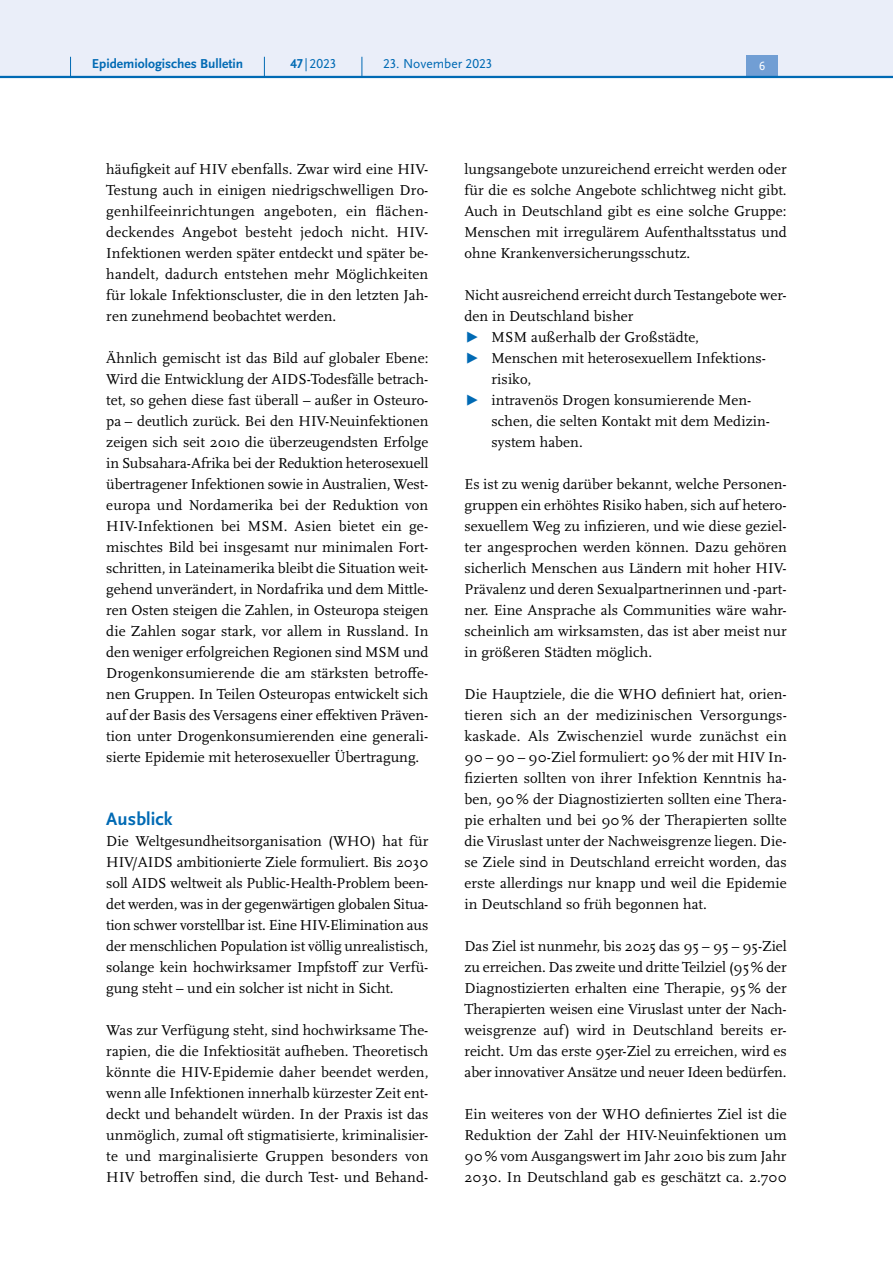
<style>
.page{position:relative;width:893px;height:1263px;background:#fff}
.page>*{position:absolute;margin:0;border:0;box-sizing:border-box;transform-origin:0 0}
.H3_-_Neu{font:700 18.75px "Scala Sans Pro";letter-spacing:.005em;color:#006ab4}
.P_-_Fließtext{font:15px/21px "Scala Pro";letter-spacing:.005em;color:#000;text-align:justify}
.t1{font:700 13.5px "Scala Sans Pro";color:#006ab4}
.t2{font:13.5px "Scala Sans Pro";color:#006ab4}
.t3{font:12.45px "Scala Sans Pro";color:#fff}
.s1{font-weight:700}
.s2{font-family:"Scala Sans Pro";color:#006ab4}
</style>
<div class="page">
<div style="left:0;top:0;width:893px;height:77px;background:#eaeef9"></div>
<div style="left:746px;top:55px;width:32px;height:21px;background:#719ed4"></div>
<hr style="left:0;top:76px;width:893px;height:2px;background:#006ab4">
<svg style="left:70px;top:57px;width:1px;height:19px"></svg>
<svg style="left:264px;top:57px;width:1px;height:19px"></svg>
<svg style="left:362px;top:57px;width:1px;height:19px"></svg>
<p class="t1" style="left:92px;top:55px;width:153px">Epidemiologisches Bulletin</p>
<p class="t2" style="left:291px;top:55px;width:47px"><span class="s1">47</span> |2023</p>
<p class="t2" style="left:383px;top:55px;width:111px">23. November 2023</p>
<p class="t3" style="left:759px;top:59px;width:8px">6</p>
<p class="P_-_Fließtext" style="left:106px;top:158px;width:324px">häufigkeit auf HIV ebenfalls. Zwar wird eine HIV-Testung auch in einigen niedrigschwelligen Dro&shy;genhilfeeinrichtungen angeboten, ein flächen&shy;deckendes Angebot besteht jedoch nicht. HIV-Infektionen werden später entdeckt und später be&shy;handelt, dadurch entstehen mehr Möglichkeiten für lokale Infektionscluster, die in den letzten Jah&shy;ren zunehmend beobachtet werden.</p>
<p class="P_-_Fließtext" style="left:106px;top:347px;width:324px">Ähnlich gemischt ist das Bild auf globaler Ebene:<br>Wird die Entwicklung der AIDS-Todesfälle betrach&shy;tet, so gehen diese fast überall – außer in Osteuro&shy;pa – deutlich zurück. Bei den HIV-Neuinfektionen zeigen sich seit 2010 die überzeugendsten Erfolge in Subsahara-Afrika bei der Reduktion heterosexuell übertragener Infektionen sowie in Australien, West&shy;europa und Nordamerika bei der Reduktion von HIV-Infektionen bei MSM. Asien bietet ein ge&shy;mischtes Bild bei insgesamt nur minimalen Fort&shy;schritten, in Lateinamerika bleibt die Situation weit&shy;gehend unverändert, in Nordafrika und dem Mittle&shy;ren Osten steigen die Zahlen, in Osteuropa steigen die Zahlen sogar stark, vor allem in Russland. In den weniger erfolgreichen Regionen sind MSM und Drogenkonsumierende die am stärksten betroffe&shy;nen Gruppen. In Teilen Osteuropas entwickelt sich auf der Basis des Versagens einer effektiven Präven&shy;tion unter Drogenkonsumierenden eine generali&shy;sierte Epidemie mit heterosexueller Übertragung.</p>
<h1 class="H3_-_Neu" style="left:106px;top:807px;width:68px">Ausblick</h1>
<p class="P_-_Fließtext" style="left:106px;top:830px;width:324px">Die Weltgesundheitsorganisation (WHO) hat für HIV/AIDS ambitionierte Ziele formuliert. Bis 2030 soll AIDS weltweit als Public-Health-Problem been&shy;det werden, was in der gegenwärtigen globalen Situa&shy;tion schwer vorstellbar ist. Eine HIV-Elimination aus der menschlichen Population ist völlig unrealistisch, solange kein hochwirksamer Impfstoff zur Verfü&shy;gung steht – und ein solcher ist nicht in Sicht.</p>
<p class="P_-_Fließtext" style="left:106px;top:1019px;width:324px">Was zur Verfügung steht, sind hochwirksame The&shy;rapien, die die Infektiosität aufheben. Theoretisch könnte die HIV-Epidemie daher beendet werden, wenn alle Infektionen innerhalb kürzester Zeit ent&shy;deckt und behandelt würden. In der Praxis ist das unmöglich, zumal oft stigmatisierte, kriminalisier&shy;te und marginalisierte Gruppen besonders von HIV betroffen sind, die durch Test- und Behand-</p>
<p class="P_-_Fließtext" style="left:465px;top:158px;width:324px">lungsangebote unzureichend erreicht werden oder für die es solche Angebote schlichtweg nicht gibt.<br>Auch in Deutschland gibt es eine solche Gruppe:<br>Menschen mit irregulärem Aufenthaltsstatus und ohne Krankenversicherungsschutz.</p>
<p class="P_-_Fließtext" style="left:465px;top:284px;width:324px">Nicht ausreichend erreicht durch Testangebote wer&shy;den in Deutschland bisher</p>
<p class="P_-_Fließtext" style="left:465px;top:326px;width:236px"><span class="s2">▶</span> MSM außerhalb der Großstädte,</p>
<p class="P_-_Fließtext" style="left:492px;top:347px;width:275px;text-indent:-27px"><span class="s2">▶</span> Menschen mit heterosexuellem Infektions&shy;risiko,</p>
<p class="P_-_Fließtext" style="left:492px;top:389px;width:280px;text-align:left;text-indent:-27px"><span class="s2">▶</span> intravenös Drogen konsumierende Men&shy;schen, die selten Kontakt mit dem Medizin&shy;system haben.</p>
<p class="P_-_Fließtext" style="left:465px;top:473px;width:324px">Es ist zu wenig darüber bekannt, welche Personen&shy;gruppen ein erhöhtes Risiko haben, sich auf hetero&shy;sexuellem Weg zu infizieren, und wie diese geziel&shy;ter angesprochen werden können. Dazu gehören sicherlich Menschen aus Ländern mit hoher HIV-Prävalenz und deren Sexualpartnerinnen und -part&shy;ner. Eine Ansprache als Communities wäre wahr&shy;scheinlich am wirksamsten, das ist aber meist nur in größeren Städten möglich.</p>
<p class="P_-_Fließtext" style="left:465px;top:683px;width:324px">Die Hauptziele, die die WHO definiert hat, orien&shy;tieren sich an der medizinischen Versorgungs&shy;kaskade. Als Zwischenziel wurde zunächst ein 90 – 90 – 90-Ziel formuliert: 90% der mit HIV In&shy;fizierten sollten von ihrer Infektion Kenntnis ha&shy;ben, 90% der Diagnostizierten sollten eine Thera&shy;pie erhalten und bei 90% der Therapierten sollte die Viruslast unter der Nachweisgrenze liegen. Die&shy;se Ziele sind in Deutschland erreicht worden, das erste allerdings nur knapp und weil die Epidemie in Deutschland so früh begonnen hat.</p>
<p class="P_-_Fließtext" style="left:465px;top:935px;width:324px">Das Ziel ist nunmehr, bis 2025 das 95 – 95 – 95-Ziel zu erreichen. Das zweite und dritte Teilziel (95% der Diagnostizierten erhalten eine Therapie, 95 % der Therapierten weisen eine Viruslast unter der Nach&shy;weisgrenze auf) wird in Deutschland bereits er&shy;reicht. Um das erste 95er-Ziel zu erreichen, wird es aber innovativer Ansätze und neuer Ideen bedürfen.</p>
<p class="P_-_Fließtext" style="left:465px;top:1103px;width:324px">Ein weiteres von der WHO definiertes Ziel ist die Reduktion der Zahl der HIV-Neuinfektionen um 90% vom Ausgangswert im Jahr 2010 bis zum Jahr 2030. In Deutschland gab es geschätzt ca. 2.700</p>
</div>
